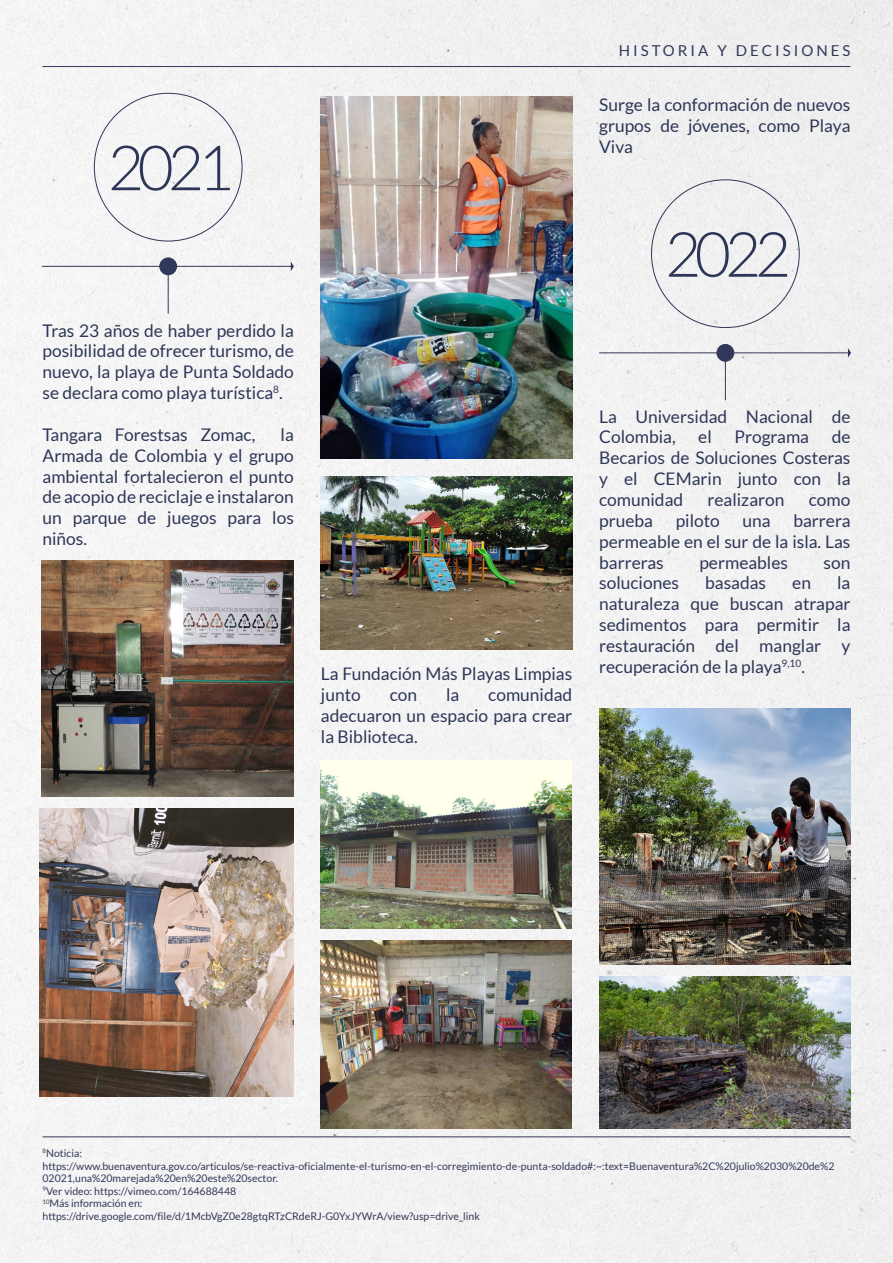
<style>
.page{position:relative;width:893px;height:1263px;background:#fff}
.page>*{position:absolute;margin:0;border:0;box-sizing:border-box;transform-origin:0 0}
.t1{font:300 62.4px "Lato";letter-spacing:-.1em;color:#2e3658}
.t2{font:17.4px/20.9px "Lato";color:#2e3658;text-align:justify}
.t3{font:15px "Lato";letter-spacing:.2em;color:#323859}
.t4{font:10.5px/12.6px "Lato";color:#323859}
</style>
<div class="page">
<div style="left:0;top:0;width:893px;height:1262px;background:#f2f2f2"></div>
<hr style="left:43px;top:66px;width:807px;height:1px;background:#323859">
<hr style="left:42px;top:266px;width:249px;height:1px;background:#323859">
<svg style="left:291px;top:261px;width:3px;height:10px"></svg>
<div style="left:159px;top:257px;width:18px;height:18px;background:#323859;border-radius:50%"></div>
<hr style="left:168px;top:266px;width:1px;height:48px;background:#323859">
<hr style="left:599px;top:352px;width:250px;height:1px;background:#323859">
<svg style="left:848px;top:348px;width:3px;height:10px"></svg>
<div style="left:716px;top:344px;width:18px;height:18px;background:#323859;border-radius:50%"></div>
<hr style="left:725px;top:353px;width:1px;height:47px;background:#323859">
<img style="left:41px;top:560px;width:253px;height:237px">
<img style="left:40px;top:809px;width:254px;height:287px">
<hr style="left:43px;top:1136px;width:807px;height:1px;background:#323859">
<img style="left:321px;top:940px;width:250px;height:188px">
<img style="left:321px;top:761px;width:251px;height:167px">
<img style="left:321px;top:96px;width:251px;height:363px">
<img style="left:321px;top:476px;width:251px;height:173px">
<img style="left:599px;top:976px;width:251px;height:152px">
<img style="left:599px;top:708px;width:251px;height:256px">
<h1 class="t1" style="left:108px;top:134px;width:128px">2021</h1>
<p class="t2" style="left:43px;top:320px;width:253px">Tras 23 años de haber perdido la posibilidad de ofrecer turismo, de nuevo, la playa de Punta Soldado se declara como playa turística<sup>8</sup>.</p>
<p class="t2" style="left:43px;top:424px;width:214px">Tangara Forestsas Zomac,</p>
<p class="t2" style="left:43px;top:424px;width:253px;text-indent:238px">la Armada de Colombia y el grupo ambiental fortalecieron el punto de acopio de reciclaje e instalaron un parque de juegos para los niños.</p>
<p class="t3" style="left:619px;top:42px;width:233px">HISTORIA Y DECISIONES</p>
<p class="t2" style="left:599px;top:95px;width:253px">Surge la conformación de nuevos grupos de jóvenes, como Playa Viva</p>
<h1 class="t1" style="left:665px;top:221px;width:128px">2022</h1>
<p class="t2" style="left:321px;top:663px;width:253px">La Fundación Más Playas Limpias junto</p>
<p class="t2" style="left:321px;top:684px;width:253px;text-indent:167px">comunidad adecuaron un espacio para crear la Biblioteca.</p>
<p class="t2" style="left:390px;top:684px;width:29px">con</p>
<p class="t2" style="left:446px;top:684px;width:15px">la</p>
<p class="t2" style="left:599px;top:406px;width:253px">La Universidad Nacional de<br>Colombia,</p>
<p class="t2" style="left:599px;top:427px;width:253px;text-indent:233px">de Becarios de Soluciones Costeras y el CEMarin junto con la comunidad</p>
<p class="t2" style="left:698px;top:427px;width:15px">el</p>
<p class="t2" style="left:734px;top:427px;width:76px">Programa</p>
<p class="t2" style="left:707px;top:489px;width:78px">realizaron</p>
<p class="t2" style="left:809px;top:489px;width:43px">como</p>
<p class="t2" style="left:599px;top:510px;width:55px">prueba</p>
<p class="t2" style="left:676px;top:510px;width:46px">piloto</p>
<p class="t2" style="left:743px;top:510px;width:30px">una</p>
<p class="t2" style="left:599px;top:510px;width:253px;text-indent:194px">barrera permeable en el sur de la isla. Las barreras</p>
<p class="t2" style="left:699px;top:552px;width:90px">permeables</p>
<p class="t2" style="left:824px;top:552px;width:28px">son</p>
<p class="t2" style="left:599px;top:573px;width:81px">soluciones</p>
<p class="t2" style="left:705px;top:573px;width:62px">basadas</p>
<p class="t2" style="left:792px;top:573px;width:20px">en</p>
<p class="t2" style="left:599px;top:573px;width:253px;text-indent:238px">la naturaleza que buscan atrapar sedimentos para permitir la restauración del manglar y recuperación de la playa<sup>9,10</sup>.</p>
<p class="t4" style="left:43px;top:1147px;width:793px"><sup>8</sup>Noticia: https://www.buenaventura.gov.co/articulos/se-reactiva-oficialmente-el-turismo-en-el-corregimiento-de-punta-soldado#:~:text=Buenaventura%2C%20julio%2030%20de%2<br>02021,una%20marejada%20en%20este%20sector.<br><sup>9</sup>Ver video: https://vimeo.com/164688448<br><sup>10</sup>Más información en:<br>https://drive.google.com/file/d/1McbVgZ0e28gtqRTzCRdeRJ-G0YxJYWrA/view?usp=drive_link</p>
</div>
